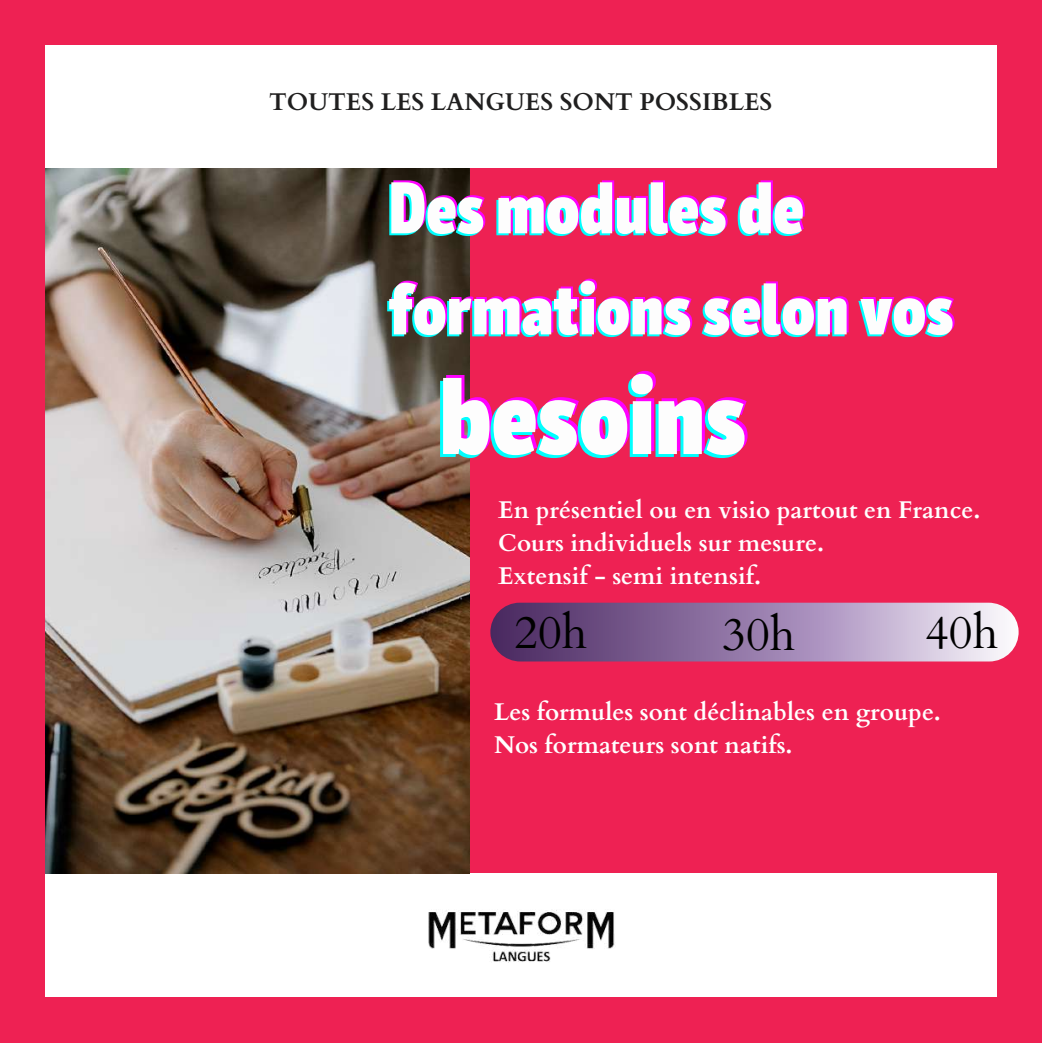
<style>
.page{position:relative;width:1042px;height:1043px;background:#fff}
.page>*{position:absolute;margin:0;border:0;box-sizing:border-box;transform-origin:0 0}
.t1{font:900 108.67px "Mozer";color:#0ff}
.t2{font:900 72.8px/101px "Mozer";color:#0ff}
.t3{font:46.38px "Cardo";color:#000}
.t4{font:700 24.15px/32.7px "Cardo";color:#fff}
.t5{font:700 24.15px "Cardo";color:#201f1f}
</style>
<div class="page">
<div style="left:0;top:0;width:1041px;height:1041px;background:#ee2153"></div>
<div style="left:45px;top:45px;width:951px;height:951px;background:#fff"></div>
<div style="left:0;top:168px;width:998px;height:705px;background:#ee2153"></div>
<img style="left:428px;top:910px;width:187px;height:53px">
<img style="left:45px;top:168px;width:424px;height:704px">
<svg style="left:490px;top:602px;width:528px;height:59px;background:#9f82aa"></svg>
<p class="t5" style="left:269px;top:86px;width:504px">TOUTES LES LANGUES SONT POSSIBLES</p>
<h2 class="t2" style="left:386px;top:162px;width:567px">Desmodules de formationsselon vos</h2>
<h1 class="t1" style="left:436px;top:355px;width:308px">besoins</h1>
<p class="t4" style="left:498px;top:494px;width:483px">En présentiel ou en visio partout en France.<br>Cours individuels sur mesure.<br>Extensif - semi intensif.</p>
<h3 class="t3" style="left:514px;top:602px;width:74px">20h</h3>
<h3 class="t3" style="left:722px;top:603px;width:74px">30h</h3>
<h3 class="t3" style="left:924px;top:601px;width:74px">40h</h3>
<p class="t4" style="left:494px;top:695px;width:448px">Les formules sont déclinables en groupe.<br>Nos formateurs sont natifs.</p>
</div>
